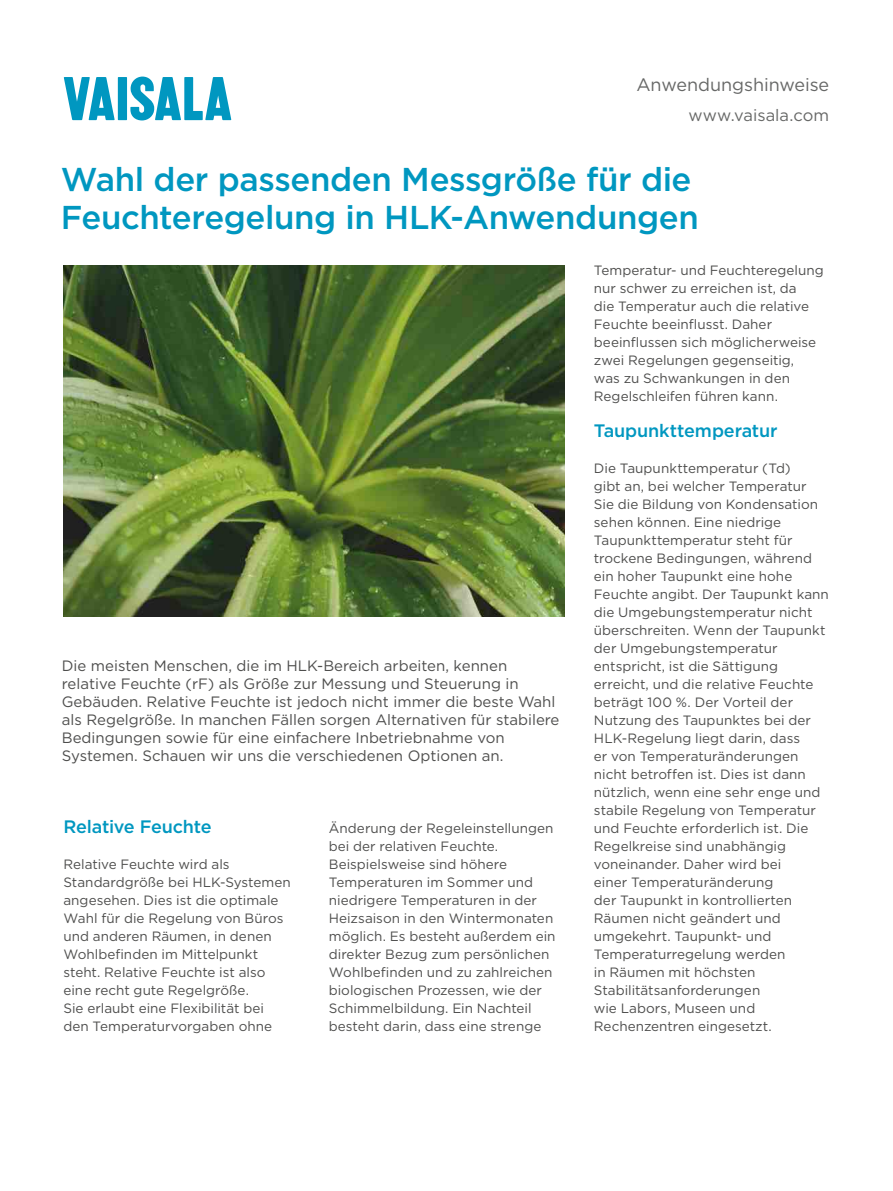
<style>
.page{position:relative;width:893px;height:1191px;background:#fff}
.page>*{position:absolute;margin:0;border:0;box-sizing:border-box;transform-origin:0 0}
.t1{font:500 33px/37.5px "Gotham";letter-spacing:-.015em;color:#0097c0}
.t2{font:500 18px "Gotham";letter-spacing:-.01em;color:#0097c0}
.t3{font:18px "Gotham";letter-spacing:-.005em;color:#676867}
.t4{font:16.5px "Gotham";color:#676867}
.t5{font:15px/18px "Gotham";color:#4e4e4d}
.t6{font:13.5px/18px "Gotham";color:#4e4e4d}
</style>
<div class="page">
<svg style="left:64px;top:77px;width:51px;height:43px"></svg>
<div style="left:118px;top:77px;width:9px;height:43px;background:#0097c0"></div>
<svg style="left:130px;top:77px;width:101px;height:43px"></svg>
<img style="left:64px;top:265px;width:500px;height:352px">
<h2 class="t3" style="left:636px;top:73px;width:194px">Anwendungshinweise</h2>
<p class="t4" style="left:688px;top:105px;width:142px">www.vaisala.com</p>
<h1 class="t1" style="left:61px;top:161px;width:640px">Wahl der passenden Messgröße für die<br>Feuchteregelung in HLK-Anwendungen</h1>
<p class="t5" style="left:62px;top:656px;width:499px">Die meisten Menschen, die im HLK-Bereich arbeiten, kennen relative Feuchte (rF) als Größe zur Messung und Steuerung in Gebäuden. Relative Feuchte ist jedoch nicht immer die beste Wahl als Regelgröße. In manchen Fällen sorgen Alternativen für stabilere Bedingungen sowie für eine einfachere Inbetriebnahme von Systemen. Schauen wir uns die verschiedenen Optionen an.</p>
<h2 class="t2" style="left:63px;top:814px;width:150px">Relative Feuchte</h2>
<p class="t6" style="left:63px;top:854px;width:229px">Relative Feuchte wird als<br>Standardgröße bei HLK-Systemen angesehen. Dies ist die optimale<br>Wahl für die Regelung von Büros und anderen Räumen, in denen<br>Wohlbefinden im Mittelpunkt steht. Relative Feuchte ist also eine recht gute Regelgröße.<br>Sie erlaubt eine Flexibilität bei den Temperaturvorgaben ohne</p>
<p class="t6" style="left:329px;top:818px;width:228px">Änderung der Regeleinstellungen bei der relativen Feuchte.<br>Beispielsweise sind höhere<br>Temperaturen im Sommer und niedrigere Temperaturen in der<br>Heizsaison in den Wintermonaten möglich. Es besteht außerdem ein direkter Bezug zum persönlichen<br>Wohlbefinden und zu zahlreichen biologischen Prozessen, wie der<br>Schimmelbildung. Ein Nachteil besteht darin, dass eine strenge</p>
<p class="t6" style="left:594px;top:260px;width:231px">Temperatur- und Feuchteregelung nur schwer zu erreichen ist, da<br>die Temperatur auch die relative<br>Feuchte beeinflusst. Daher beeinflussen sich möglicherweise zwei Regelungen gegenseitig,<br>was zu Schwankungen in den<br>Regelschleifen führen kann.</p>
<h2 class="t2" style="left:594px;top:418px;width:185px">Taupunkttemperatur</h2>
<p class="t6" style="left:594px;top:458px;width:236px">Die Taupunkttemperatur (Td)<br>gibt an, bei welcher Temperatur<br>Sie die Bildung von Kondensation sehen können. Eine niedrige<br>Taupunkttemperatur steht für trockene Bedingungen, während ein hoher Taupunkt eine hohe<br>Feuchte angibt. Der Taupunkt kann die Umgebungstemperatur nicht überschreiten. Wenn der Taupunkt der Umgebungstemperatur entspricht, ist die Sättigung erreicht, und die relative Feuchte beträgt 100 %. Der Vorteil der<br>Nutzung des Taupunktes bei der<br>HLK-Regelung liegt darin, dass<br>er von Temperaturänderungen nicht betroffen ist. Dies ist dann nützlich, wenn eine sehr enge und stabile Regelung von Temperatur und Feuchte erforderlich ist. Die<br>Regelkreise sind unabhängig voneinander. Daher wird bei<br>einer Temperaturänderung<br>der Taupunkt in kontrollierten<br>Räumen nicht geändert und umgekehrt. Taupunkt- und<br>Temperaturregelung werden<br>in Räumen mit höchsten<br>Stabilitätsanforderungen<br>wie Labors, Museen und<br>Rechenzentren eingesetzt.</p>
</div>
